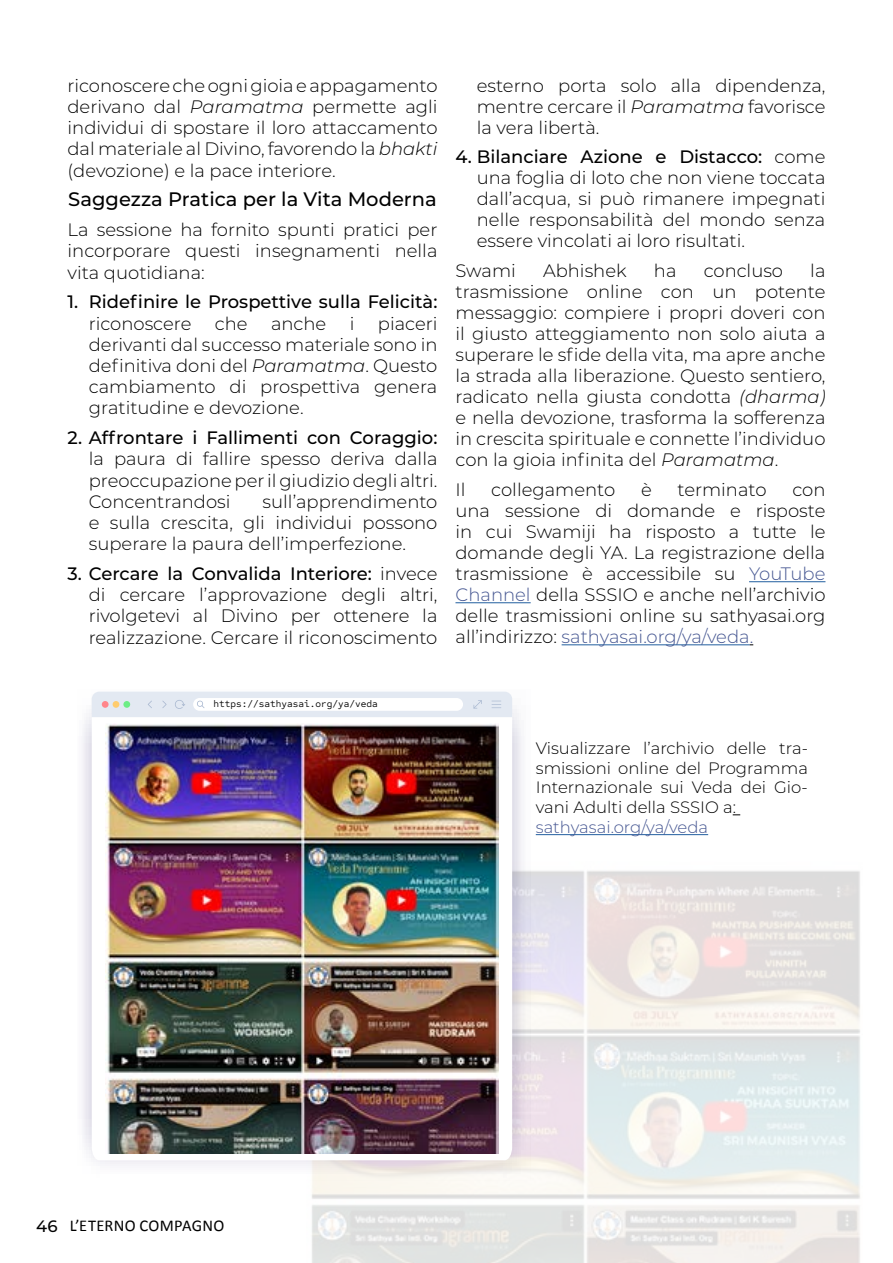
<style>
.page{position:relative;width:893px;height:1263px;background:#fff}
.page>*{position:absolute;margin:0;border:0;box-sizing:border-box;transform-origin:0 0}
.t1{font:500 19.5px "Montserrat";color:#000}
.t2{font:300 18px/21px "Montserrat";color:#000;text-align:justify}
.t3{font:500 18px "Montserrat";color:#000}
.t4{font:300 16.5px/19.8px "Montserrat";color:#000;text-align:justify}
.t5{font:300 16.5px "Montserrat";color:#465792}
.t6{font:16.5px "Calibri";letter-spacing:.015em;color:#000}
.t7{font:9.75px "Sometype Mono";color:#000}
.s1{font-style:italic}
.s2{font-weight:500}
.s3{color:#465792}
.s4{font-family:"Montserrat";font-weight:500}
</style>
<div class="page">
<img style="left:312px;top:871px;width:548px;height:392px">
<hr style="left:749px;top:581px;width:76px;height:1px;background:#215e9f">
<hr style="left:455px;top:602px;width:76px;height:1px;background:#215e9f">
<hr style="left:562px;top:644px;width:188px;height:1px;background:#215e9f">
<svg style="left:82px;top:691px;width:449px;height:490px"></svg>
<svg style="left:92px;top:717px;width:420px;height:443px"></svg>
<svg style="left:92px;top:692px;width:420px;height:25px"></svg>
<img style="left:105px;top:724px;width:393px;height:430px">
<hr style="left:536px;top:834px;width:172px;height:1px;background:#215e9f">
<p class="t2" style="left:68px;top:74px;width:371px">riconoscere che ogni gioia e appagamento derivano dal <span class="s1">Paramatma</span> permette agli individui di spostare il loro attaccamento dal materiale al Divino, favorendo la <span class="s1">bhakti </span>(devozione) e la pace interiore.</p>
<p class="t1" style="left:68px;top:186px;width:370px">Saggezza Pratica per la Vita Moderna</p>
<p class="t2" style="left:68px;top:219px;width:371px">La sessione ha fornito spunti pratici per incorporare questi insegnamenti nella vita quotidiana:</p>
<p class="t3" style="left:68px;top:289px;width:371px">1. Ridefinire le Prospettive sulla Felicità:</p>
<p class="t2" style="left:89px;top:312px;width:104px">riconoscere</p>
<p class="t2" style="left:215px;top:312px;width:34px">che</p>
<p class="t2" style="left:271px;top:312px;width:57px">anche</p>
<p class="t2" style="left:350px;top:312px;width:6px">i</p>
<p class="t2" style="left:89px;top:312px;width:350px;text-indent:289px">piaceri derivanti dal successo materiale sono in definitiva doni del <span class="s1">Paramatma</span>. Questo cambiamento di prospettiva genera gratitudine e devozione.</p>
<p class="t3" style="left:68px;top:425px;width:371px">2. Affrontare i Fallimenti con Coraggio:</p>
<p class="t2" style="left:89px;top:448px;width:350px">la paura di fallire spesso deriva dalla preoccupazione per il giudizio degli altri.<br>Concentrandosi</p>
<p class="t2" style="left:89px;top:490px;width:350px;text-indent:174px">sull’apprendimento e sulla crescita, gli individui possono superare la paura dell’imperfezione.</p>
<p class="t2" style="left:89px;top:562px;width:350px;text-indent:-21px"><span class="s2">3. Cercare la Convalida Interiore:</span> invece di cercare l’approvazione degli altri, rivolgetevi al Divino per ottenere la realizzazione. Cercare il riconoscimento</p>
<p class="t2" style="left:477px;top:74px;width:350px">esterno porta solo alla dipendenza, mentre cercare il <span class="s1">Paramatma</span> favorisce la vera libertà.</p>
<p class="t2" style="left:477px;top:146px;width:350px;text-indent:-21px"><span class="s2">4. Bilanciare Azione e Distacco:</span> come una foglia di loto che non viene toccata dall’acqua, si può rimanere impegnati nelle responsabilità del mondo senza essere vincolati ai loro risultati.</p>
<p class="t2" style="left:455px;top:259px;width:62px">Swami</p>
<p class="t2" style="left:543px;top:259px;width:85px">Abhishek</p>
<p class="t2" style="left:654px;top:259px;width:24px">ha</p>
<p class="t2" style="left:704px;top:259px;width:81px">concluso</p>
<p class="t2" style="left:455px;top:259px;width:371px;text-indent:355px">la trasmissione online con un potente messaggio: compiere i propri doveri con il giusto atteggiamento non solo aiuta a superare le sfide della vita, ma apre anche la strada alla liberazione. Questo sentiero, radicato nella giusta condotta <span class="s1">(dharma) </span>e nella devozione, trasforma la sofferenza in crescita spirituale e connette l’individuo con la gioia infinita del <span class="s1">Paramatma</span>.</p>
<p class="t2" style="left:455px;top:478px;width:12px">Il</p>
<p class="t2" style="left:491px;top:478px;width:125px">collegamento</p>
<p class="t2" style="left:641px;top:478px;width:12px">è</p>
<p class="t2" style="left:678px;top:478px;width:90px">terminato</p>
<p class="t2" style="left:455px;top:478px;width:371px;text-indent:337px">con una sessione di domande e risposte in cui Swamiji ha risposto a tutte le domande degli YA. La registrazione della trasmissione è accessibile su <span class="s3">YouTube Channel</span> della SSSIO e anche nell’archivio delle trasmissioni online su sathyasai.org all’indirizzo: <span class="s3">sathyasai.org/ya/veda.</span></p>
<p class="t7" style="left:214px;top:698px;width:166px">https://sathyasai.org/ya/veda</p>
<p class="t4" style="left:536px;top:737px;width:274px">Visualizzare l’archivio delle tra&shy;smissioni online del Programma Internazionale sui Veda dei Gio&shy;vani Adulti della SSSIO a:</p>
<p class="t5" style="left:536px;top:816px;width:174px">sathyasai.org/ya/veda</p>
<p class="t6" style="left:36px;top:1215px;width:190px"><span class="s4">46</span> L’ETERNO COMPAGNO</p>
</div>
